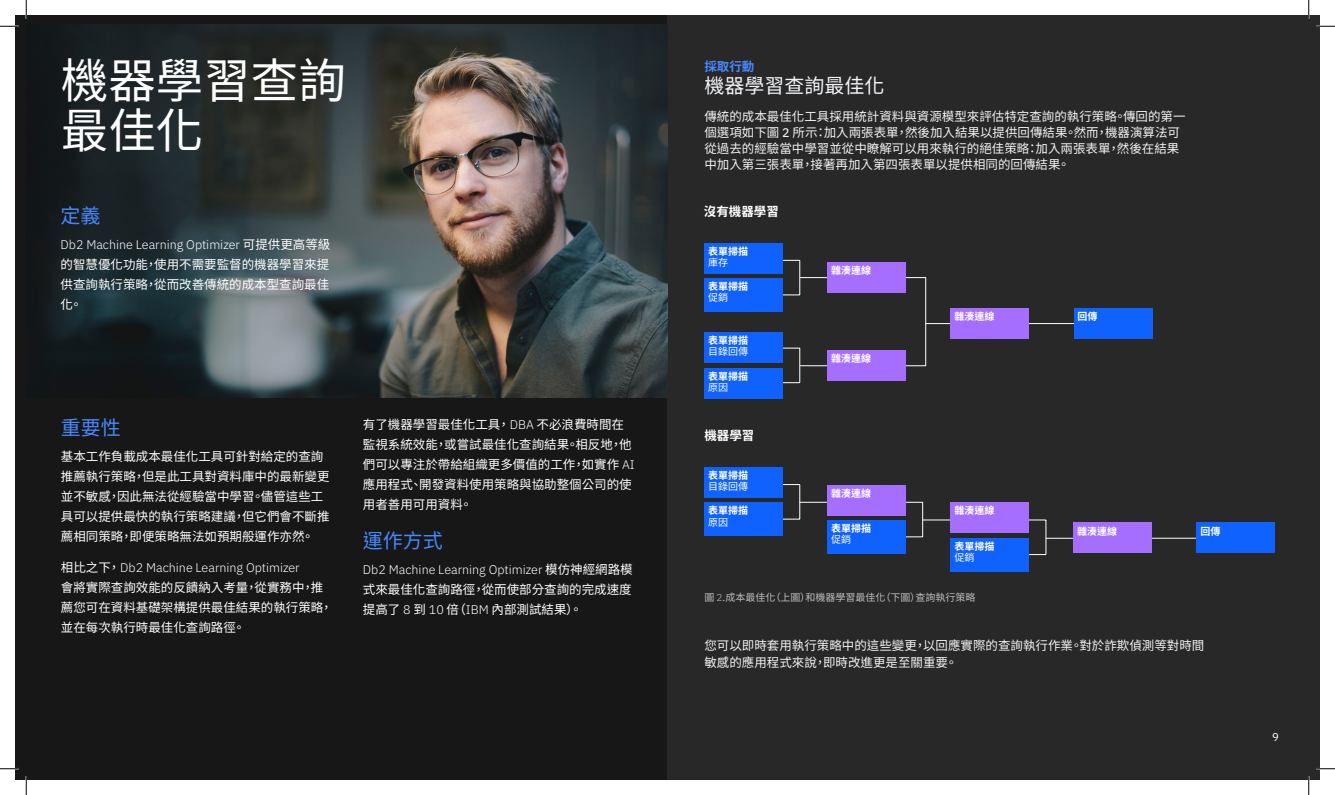
<style>
.page{position:relative;width:1335px;height:795px;background:#fff}
.page>*{position:absolute;margin:0;border:0;box-sizing:border-box;transform-origin:0 0}
.t1{font:47.5px/50px "Noto Sans CJ Ktc";color:#fff}
.t2{font:20px "Noto Sans CJ Ktc";color:#4589ff}
.t3{font:20px "Noto Sans CJ Ktc";color:#f2f4f8}
.t4{font:12.5px/20px "Noto Sans CJ Ktc";color:#fff}
.t5{font:12.5px/16.2px "Noto Sans CJ Ktc";color:#f3f3f3}
.t6{font:300 12.5px "IBM Plex Sans";color:#fff}
.t7{font:700 12.5px "Noto Sans CJ Ktc";color:#fff}
.t8{font:700 12.5px "Noto Sans CJ Ktc";color:#4589ff}
.t9{font:11.25px "IBM Plex Sans";color:#fff}
.t10{font:700 10px "Noto Sans CJ Ktc";color:#fff}
.t11{font:10px "Noto Sans CJ Ktc";color:#bebebe}
.t12{font:10px "Noto Sans CJ Ktc";color:#fff}
.s1{font-family:"IBM Plex Sans Text"}
.s2{font-family:"Noto Sans CJ Ktc";font-weight:400}
.s3{font-family:"IBM Plex Sans";font-weight:300}
</style>
<div class="page">
<div style="left:15px;top:15px;width:653px;height:765px;background:#171717"></div>
<div style="left:668px;top:15px;width:652px;height:765px;background:#282828"></div>
<img style="left:49px;top:24px;width:619px;height:374px">
<svg style="left:906px;top:537px;width:17px;height:1px"></svg>
<hr style="left:799px;top:502px;width:124px;height:1px;background:#fff">
<hr style="left:922px;top:502px;width:1px;height:35px;background:#fff">
<svg style="left:1029px;top:554px;width:17px;height:1px"></svg>
<hr style="left:923px;top:520px;width:123px;height:1px;background:#fff">
<hr style="left:1046px;top:520px;width:1px;height:35px;background:#fff">
<svg style="left:783px;top:519px;width:17px;height:1px"></svg>
<svg style="left:783px;top:484px;width:17px;height:1px"></svg>
<hr style="left:799px;top:485px;width:1px;height:34px;background:#fff">
<div style="left:827px;top:485px;width:79px;height:30px;background:#a56eff"></div>
<div style="left:951px;top:503px;width:78px;height:30px;background:#a56eff"></div>
<div style="left:704px;top:467px;width:79px;height:31px;background:#0f62fe"></div>
<div style="left:827px;top:520px;width:79px;height:34px;background:#0f62fe"></div>
<div style="left:951px;top:538px;width:78px;height:34px;background:#0f62fe"></div>
<div style="left:704px;top:502px;width:79px;height:34px;background:#0f62fe"></div>
<hr style="left:1046px;top:538px;width:161px;height:1px;background:#fff">
<div style="left:1197px;top:523px;width:78px;height:30px;background:#0f62fe"></div>
<div style="left:1073px;top:523px;width:79px;height:30px;background:#a56eff"></div>
<svg style="left:783px;top:295px;width:17px;height:1px"></svg>
<svg style="left:783px;top:260px;width:16px;height:1px"></svg>
<hr style="left:799px;top:260px;width:1px;height:35px;background:#fff">
<div style="left:704px;top:243px;width:79px;height:30px;background:#0f62fe"></div>
<div style="left:704px;top:278px;width:79px;height:34px;background:#0f62fe"></div>
<hr style="left:926px;top:323px;width:213px;height:1px;background:#fff">
<svg style="left:783px;top:382px;width:16px;height:1px"></svg>
<svg style="left:783px;top:348px;width:16px;height:1px"></svg>
<hr style="left:799px;top:348px;width:1px;height:35px;background:#fff">
<hr style="left:800px;top:365px;width:126px;height:1px;background:#fff">
<hr style="left:800px;top:277px;width:126px;height:1px;background:#fff">
<hr style="left:925px;top:278px;width:1px;height:88px;background:#fff">
<div style="left:704px;top:368px;width:79px;height:30px;background:#0f62fe"></div>
<div style="left:704px;top:332px;width:79px;height:31px;background:#0f62fe"></div>
<div style="left:827px;top:262px;width:79px;height:31px;background:#a56eff"></div>
<div style="left:827px;top:350px;width:79px;height:31px;background:#a56eff"></div>
<div style="left:1074px;top:308px;width:78px;height:30px;background:#0f62fe"></div>
<div style="left:951px;top:308px;width:78px;height:30px;background:#a56eff"></div>
<svg style="left:0;top:25px;width:19px;height:2px"></svg>
<svg style="left:1316px;top:25px;width:19px;height:2px"></svg>
<svg style="left:0;top:768px;width:19px;height:2px"></svg>
<svg style="left:1316px;top:768px;width:19px;height:2px"></svg>
<svg style="left:25px;top:0;width:2px;height:19px"></svg>
<svg style="left:25px;top:776px;width:2px;height:19px"></svg>
<svg style="left:1308px;top:0;width:2px;height:19px"></svg>
<svg style="left:1308px;top:776px;width:2px;height:19px"></svg>
<h1 class="t1" style="left:61px;top:56px;width:286px">機器學習查詢最佳化</h1>
<p class="t8" style="left:704px;top:59px;width:51px">採取行動</p>
<h2 class="t3" style="left:704px;top:75px;width:181px">機器學習查詢最佳化</h2>
<p class="t5" style="left:704px;top:108px;width:483px">傳統的成本最佳化工具採用統計資料與資源模型來評估特定查詢的執行策略。傳回的第一個選項如下圖 <span class="s1">2</span> 所示：加入兩張表單，然後加入結果以提供回傳結果。然而，機器演算法可從過去的經驗當中學習並從中瞭解可以用來執行的絕佳策略：加入兩張表單，然後在結果中加入第三張表單，接著再加入第四張表單以提供相同的回傳結果。</p>
<h2 class="t2" style="left:61px;top:205px;width:42px">定義</h2>
<p class="t6" style="left:61px;top:235px;width:271px">Db2 Machine Learning Optimizer <span class="s2">可提供更高等級</span></p>
<p class="t4" style="left:61px;top:255px;width:270px;text-align:justify">的智慧優化功能，使用不需要監督的機器學習來提供查詢執行策略，從而改善傳統的成本型查詢最佳化。</p>
<h2 class="t2" style="left:61px;top:416px;width:61px">重要性</h2>
<p class="t4" style="left:61px;top:446px;width:270px">基本工作負載成本最佳化工具可針對給定的查詢推薦執行策略，但是此工具對資料庫中的最新變更並不敏感，因此無法從經驗當中學習。儘管這些工具可以提供最快的執行策略建議，但它們會不斷推薦相同策略，即便策略無法如預期般運作亦然。</p>
<p class="t6" style="left:61px;top:558px;width:240px"><span class="s2">相比之下，</span>Db2 Machine Learning Optimizer</p>
<p class="t4" style="left:61px;top:578px;width:273px">會將實際查詢效能的反饋納入考量，從實務中，推薦您可在資料基礎架構提供最佳結果的執行策略，並在每次執行時最佳化查詢路徑。</p>
<p class="t4" style="left:363px;top:415px;width:273px">有了機器學習最佳化工具，<span class="s3">DBA</span> 不必浪費時間在監視系統效能，或嘗試最佳化查詢結果。相反地，他們可以專注於帶給組織更多價值的工作，如實作 <span class="s3">AI</span>應用程式、開發資料使用策略與協助整個公司的使用者善用可用資料。</p>
<h2 class="t2" style="left:363px;top:530px;width:81px">運作方式</h2>
<p class="t6" style="left:363px;top:560px;width:271px">Db2 Machine Learning Optimizer <span class="s2">模仿神經網路模</span></p>
<p class="t4" style="left:363px;top:580px;width:270px">式來最佳化查詢路徑，從而使部分查詢的完成速度提高了 <span class="s3">8</span> 到 <span class="s3">10</span> 倍（<span class="s3">IBM</span> 內部測試結果）。</p>
<p class="t7" style="left:704px;top:205px;width:76px">沒有機器學習</p>
<p class="t10" style="left:708px;top:246px;width:41px">表單掃描</p>
<p class="t12" style="left:708px;top:257px;width:21px">庫存</p>
<p class="t10" style="left:708px;top:281px;width:41px">表單掃描</p>
<p class="t12" style="left:708px;top:292px;width:21px">促銷</p>
<p class="t10" style="left:708px;top:335px;width:41px">表單掃描</p>
<p class="t12" style="left:708px;top:346px;width:41px">目錄回傳</p>
<p class="t10" style="left:708px;top:370px;width:41px">表單掃描</p>
<p class="t12" style="left:708px;top:382px;width:21px">原因</p>
<p class="t7" style="left:704px;top:429px;width:51px">機器學習</p>
<p class="t10" style="left:708px;top:470px;width:41px">表單掃描</p>
<p class="t12" style="left:708px;top:481px;width:41px">目錄回傳</p>
<p class="t10" style="left:708px;top:505px;width:41px">表單掃描</p>
<p class="t12" style="left:708px;top:516px;width:21px">原因</p>
<p class="t10" style="left:831px;top:265px;width:41px">雜湊連線</p>
<p class="t10" style="left:831px;top:353px;width:41px">雜湊連線</p>
<p class="t10" style="left:831px;top:487px;width:41px">雜湊連線</p>
<p class="t10" style="left:831px;top:523px;width:41px">表單掃描</p>
<p class="t12" style="left:831px;top:534px;width:21px">促銷</p>
<p class="t10" style="left:954px;top:311px;width:41px">雜湊連線</p>
<p class="t10" style="left:1077px;top:311px;width:21px">回傳</p>
<p class="t10" style="left:954px;top:505px;width:41px">雜湊連線</p>
<p class="t10" style="left:954px;top:540px;width:41px">表單掃描</p>
<p class="t12" style="left:954px;top:552px;width:21px">促銷</p>
<p class="t10" style="left:1077px;top:525px;width:41px">雜湊連線</p>
<p class="t10" style="left:1200px;top:525px;width:21px">回傳</p>
<p class="t11" style="left:704px;top:592px;width:273px">圖 <span class="s3">2</span>.成本最佳化（上圖）和機器學習最佳化（下圖）查詢執行策略</p>
<p class="t5" style="left:704px;top:638px;width:501px">您可以即時套用執行策略中的這些變更，以回應實際的查詢執行作業。對於詐欺偵測等對時間敏感的應用程式來說，即時改進更是至關重要。</p>
<p class="t9" style="left:1272px;top:728px;width:8px">9</p>
</div>
